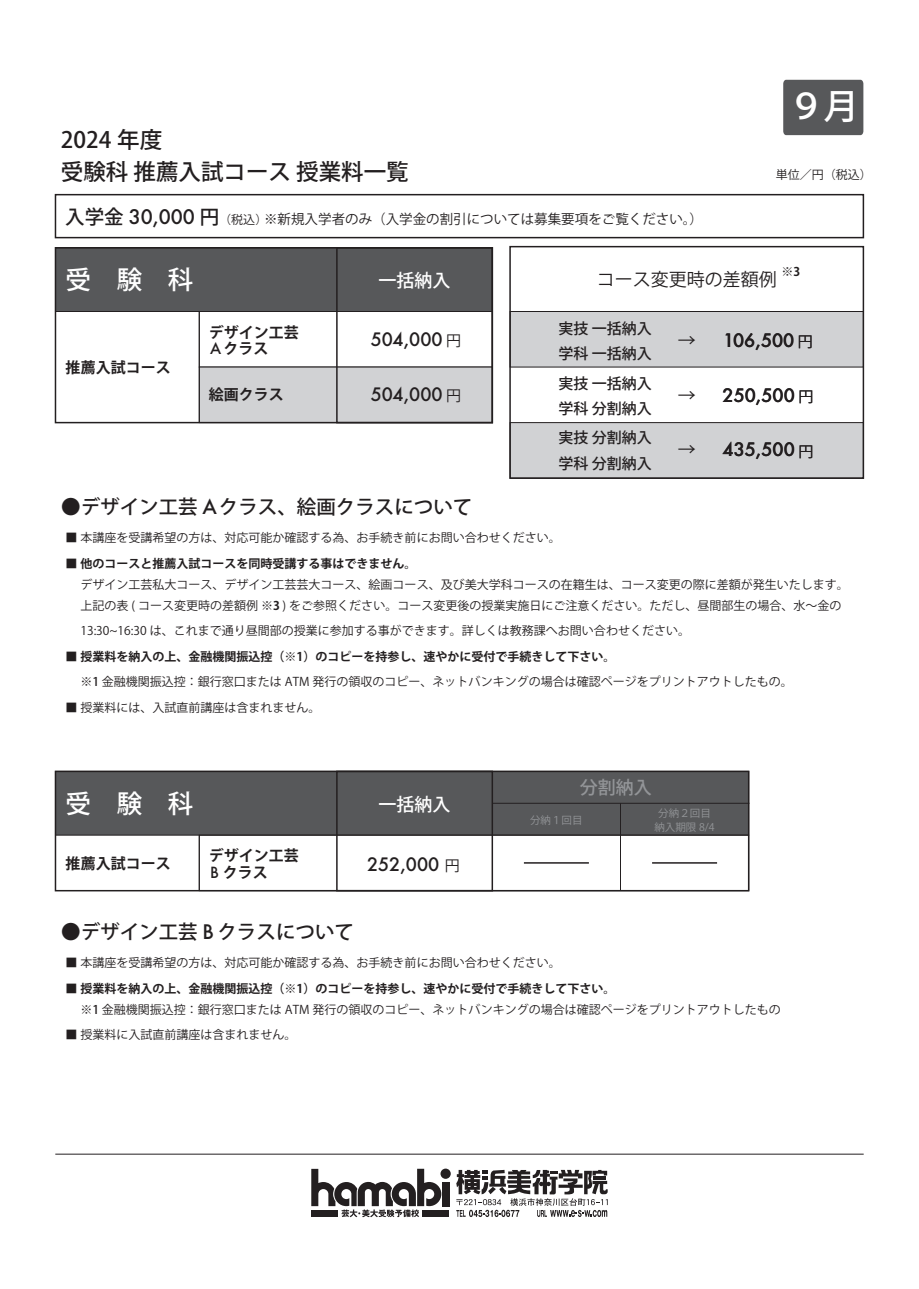
<style>
.page{position:relative;width:919px;height:1289px;background:#fff}
.page>*{position:absolute;margin:0;border:0;box-sizing:border-box;transform-origin:0 0}
.t1{font:500 34.95px "Koz Go Pr 6 N";color:#fff}
.t2{font:500 25.5px "Koz Go Pr 6 N";color:#fff}
.t3{font:500 22.5px/31.5px "Koz Go Pr 6 N";color:#231f20}
.t4{font:500 19.5px "Koz Go Pr 6 N";color:#231f20}
.t5{font:500 18px "Futura";color:#231f20}
.t6{font:18px "Koz Go Pr 6 N";color:#231f20}
.t7{font:500 18px "Koz Go Pr 6 N";color:#fff}
.t8{font:500 18px "Koz Go Pr 6 N";color:#939598}
.t9{font:700 15px/16.5px "Koz Go Pr 6 N";color:#231f20}
.t10{font:500 15px/25.5px "Koz Go Pr 6 N";color:#231f20}
.t11{font:13.5px "Koz Go Pr 6 N";color:#231f20}
.t12{font:12px/21px "Koz Go Pr 6 N";color:#231f20}
.t13{font:10.5px/13.5px "Koz Go Pr 6 N";color:#939598;text-align:center}
.s1{font-weight:500;font-size:19.5px}
.s2{font-family:"Futura";font-weight:500;font-size:19.5px}
.s3{font-size:12px}
.s4{font-family:"Futura";font-weight:500}
.s5{font-family:"Koz Go Pr 6 N";font-weight:400;font-size:15px}
.s6{font-family:"Futura"}
.s7{font-weight:700}
.s8{font-weight:500}
</style>
<div class="page">
<div style="left:783px;top:80px;width:80px;height:55px;background:#57585a"></div>
<div style="left:55px;top:194px;width:809px;height:44px;background:#fff;border:2px solid #231f20"></div>
<div style="left:55px;top:247px;width:437px;height:65px;background:#57585a;border:1px solid #231f20"></div>
<div style="left:199px;top:311px;width:293px;height:56px;border:1px solid #231f20"></div>
<div style="left:199px;top:366px;width:293px;height:57px;background:#d1d2d4"></div>
<div style="left:509px;top:422px;width:354px;height:56px;background:#d1d2d4;border:1px solid #231f20"></div>
<div style="left:509px;top:311px;width:354px;height:56px;background:#d1d2d4;border:1px solid #231f20"></div>
<hr style="left:199px;top:311px;width:1px;height:111px;background:#231f20">
<div style="left:55px;top:247px;width:438px;height:176px;border:2px solid #231f20"></div>
<div style="left:55px;top:771px;width:694px;height:64px;background:#57585a;border:1px solid #231f20"></div>
<div style="left:199px;top:834px;width:550px;height:57px;border:1px solid #231f20"></div>
<hr style="left:620px;top:803px;width:1px;height:87px;background:#231f20">
<hr style="left:199px;top:835px;width:1px;height:55px;background:#231f20">
<div style="left:336px;top:770px;width:157px;height:121px;border:2px solid #231f20"></div>
<hr style="left:492px;top:802px;width:257px;height:1px;background:#231f20">
<div style="left:55px;top:770px;width:694px;height:121px;border:2px solid #231f20"></div>
<hr style="left:55px;top:1153px;width:808px;height:1px;background:#231f20">
<div style="left:442px;top:1181px;width:7px;height:25px;background:#231f20"></div>
<div style="left:440px;top:1168px;width:10px;height:10px;background:#231f20;border-radius:50%"></div>
<svg style="left:311px;top:1168px;width:130px;height:49px"></svg>
<div style="left:311px;top:1209px;width:27px;height:7px;background:#231f20"></div>
<div style="left:422px;top:1209px;width:27px;height:7px;background:#231f20"></div>
<svg style="left:456px;top:1169px;width:151px;height:47px"></svg>
<div style="left:509px;top:246px;width:355px;height:233px;border:2px solid #231f20"></div>
<hr style="left:524px;top:862px;width:65px;height:1px;background:#231f20">
<hr style="left:652px;top:862px;width:65px;height:1px;background:#231f20">
<h3 class="t3" style="left:61px;top:125px;width:349px">2024 年度<br>受験科 推薦入試コース 授業料一覧</h3>
<p class="t11" style="left:65px;top:212px;width:639px"><span class="s1">入学金</span> <span class="s2">30,000</span> <span class="s1">円</span><span class="s3">（税込）</span>※新規入学者のみ（入学金の割引については募集要項をご覧ください。）</p>
<h1 class="t1" style="left:788px;top:86px;width:72px">９月</h1>
<p class="t12" style="left:775px;top:165px;width:97px">単位／円（税込）</p>
<h2 class="t2" style="left:66px;top:265px;width:129px">受　験　科</h2>
<p class="t9" style="left:66px;top:360px;width:107px">推薦入試コース</p>
<p class="t9" style="left:209px;top:324px;width:91px">デザイン工芸<br><span class="s4">A</span>クラス</p>
<p class="t9" style="left:209px;top:387px;width:76px">絵画クラス</p>
<h3 class="t7" style="left:378px;top:270px;width:73px">一括納入</h3>
<h3 class="t5" style="left:370px;top:327px;width:92px">504,000 <span class="s5">円</span></h3>
<h3 class="t5" style="left:370px;top:382px;width:92px">504,000 <span class="s5">円</span></h3>
<h3 class="t4" style="left:61px;top:495px;width:413px">●デザイン工芸 <span class="s6">A</span>クラス、絵画クラスについて</h3>
<p class="t12" style="left:781px;top:261px;width:20px">※<span class="s7">3</span></p>
<h3 class="t6" style="left:596px;top:269px;width:181px">コース変更時の差額例</h3>
<p class="t10" style="left:558px;top:316px;width:95px">実技 一括納入学科 一括納入</p>
<p class="t10" style="left:558px;top:371px;width:95px">実技 一括納入学科 分割納入</p>
<p class="t10" style="left:558px;top:425px;width:95px">実技 分割納入学科 分割納入</p>
<h3 class="t6" style="left:677px;top:330px;width:19px">→</h3>
<h3 class="t6" style="left:677px;top:385px;width:19px">→</h3>
<h3 class="t6" style="left:677px;top:439px;width:19px">→</h3>
<h3 class="t5" style="left:723px;top:328px;width:91px">106,500 <span class="s5">円</span></h3>
<h3 class="t5" style="left:722px;top:383px;width:92px">250,500 <span class="s5">円</span></h3>
<h3 class="t5" style="left:722px;top:437px;width:92px">435,500 <span class="s5">円</span></h3>
<p class="t12" style="left:66px;top:527px;width:496px">■ 本講座を受講希望の方は、対応可能か確認する為、お手続き前にお問い合わせください。</p>
<p class="t12" style="left:66px;top:553px;width:784px">■ <span class="s7">他のコースと推薦入試コースを同時受講する事はできません。<br></span>　 デザイン工芸私大コース、デザイン工芸芸大コース、絵画コース、及び美大学科コースの在籍生は、コース変更の際に差額が発生いたします。　 上記の表 ( コース変更時の差額例 ※<span class="s7">3</span> ) をご参照ください。コース変更後の授業実施日にご注意ください。ただし、昼間部生の場合、水～金の</p>
<p class="t12" style="left:66px;top:620px;width:626px">　 13:30~16:30 は、これまで通り昼間部の授業に参加する事ができます。詳しくは教務課へお問い合わせください。</p>
<p class="t12" style="left:66px;top:643px;width:728px;line-height:25.5px">■ <span class="s7">授業料を納入の上、金融機関振込控（※1）のコピーを持参し、速やかに受付で手続きして下さい。<br></span><span class="s8">　 ※1</span> 金融機関振込控：銀行窓口または ATM 発行の領収のコピー、ネットバンキングの場合は確認ページをプリントアウトしたもの。</p>
<p class="t12" style="left:66px;top:697px;width:256px">■ 授業料には、入試直前講座は含まれません。</p>
<h2 class="t2" style="left:66px;top:789px;width:129px">受　験　科</h2>
<p class="t9" style="left:66px;top:856px;width:107px">推薦入試コース</p>
<p class="t9" style="left:209px;top:847px;width:91px">デザイン工芸<br><span class="s4">B</span> クラス</p>
<h3 class="t7" style="left:378px;top:794px;width:73px">一括納入</h3>
<h3 class="t5" style="left:367px;top:851px;width:94px">252,000 <span class="s5">円</span></h3>
<h3 class="t4" style="left:61px;top:920px;width:294px">●デザイン工芸 <span class="s6">B</span> クラスについて</h3>
<h3 class="t8" style="left:579px;top:777px;width:73px">分割納入</h3>
<p class="t13" style="left:530px;top:813px;width:54px">分納１回目</p>
<p class="t13" style="left:654px;top:806px;width:62px">分納２回目納入期限 8/4</p>
<p class="t12" style="left:66px;top:952px;width:496px">■ 本講座を受講希望の方は、対応可能か確認する為、お手続き前にお問い合わせください。</p>
<p class="t12" style="left:66px;top:977px;width:716px">■ <span class="s7">授業料を納入の上、金融機関振込控（※1）のコピーを持参し、速やかに受付で手続きして下さい。<br></span><span class="s8">　 ※1</span> 金融機関振込控：銀行窓口または ATM 発行の領収のコピー、ネットバンキングの場合は確認ページをプリントアウトしたもの</p>
<p class="t12" style="left:66px;top:1024px;width:232px">■ 授業料に入試直前講座は含まれません。</p>
</div>
